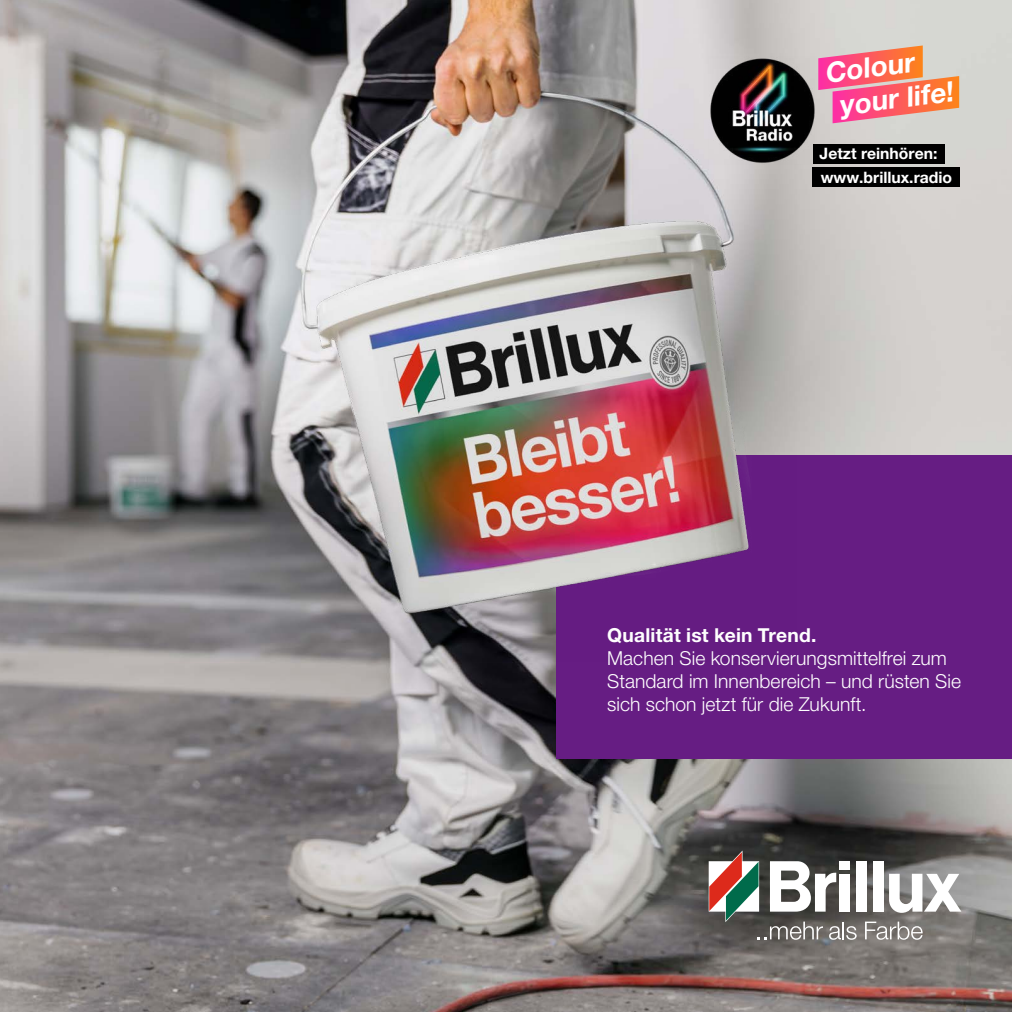
<style>
.page{position:relative;width:1012px;height:1012px;background:#fff}
.page>*{position:absolute;margin:0;border:0;box-sizing:border-box;transform-origin:0 0}
.t1{font:700 28px/33.9px "Helvetica Neue LT Pro";color:#fff}
.t2{font:300 19.25px/22.8px "Helvetica Neue LT Pro";letter-spacing:.005em;color:#fff}
.t3{font:700 19.25px "Helvetica Neue LT Pro";letter-spacing:.01em;color:#fff}
.t4{font:700 15.75px/23.3px "Helvetica Neue LT Pro";color:#fff}
</style>
<div class="page">
<img style="left:0;top:0;width:1012px;height:1012px">
<div style="left:557px;top:455px;width:455px;height:304px;background:#661d83"></div>
<img style="left:209px;top:0;width:587px;height:662px">
<svg style="left:865px;top:922px;width:58px;height:18px"></svg>
<div style="left:856px;top:861px;width:11px;height:51px;background:#fff"></div>
<div style="left:873px;top:861px;width:11px;height:51px;background:#fff"></div>
<svg style="left:889px;top:874px;width:72px;height:39px"></svg>
<svg style="left:709px;top:851px;width:148px;height:89px"></svg>
<svg style="left:787px;top:26px;width:203px;height:117px;background:#e2a9a8"></svg>
<img style="left:708px;top:56px;width:109px;height:109px">
<div style="left:813px;top:144px;width:131px;height:20px;background:#000"></div>
<div style="left:813px;top:167px;width:147px;height:20px;background:#000"></div>
<h1 class="t1" style="left:833px;top:54px;width:116px;text-indent:-10px;rotate:-7deg">Colour your life!</h1>
<p class="t4" style="left:820px;top:142px;width:134px">Jetzt reinhören: www.brillux.radio</p>
<p class="t3" style="left:607px;top:624px;width:211px">Qualität ist kein Trend.</p>
<p class="t2" style="left:607px;top:647px;width:355px">Machen Sie konservierungsmittelfrei zum<br>Standard im Innenbereich – und rüsten Sie sich schon jetzt für die Zukunft.</p>
</div>
